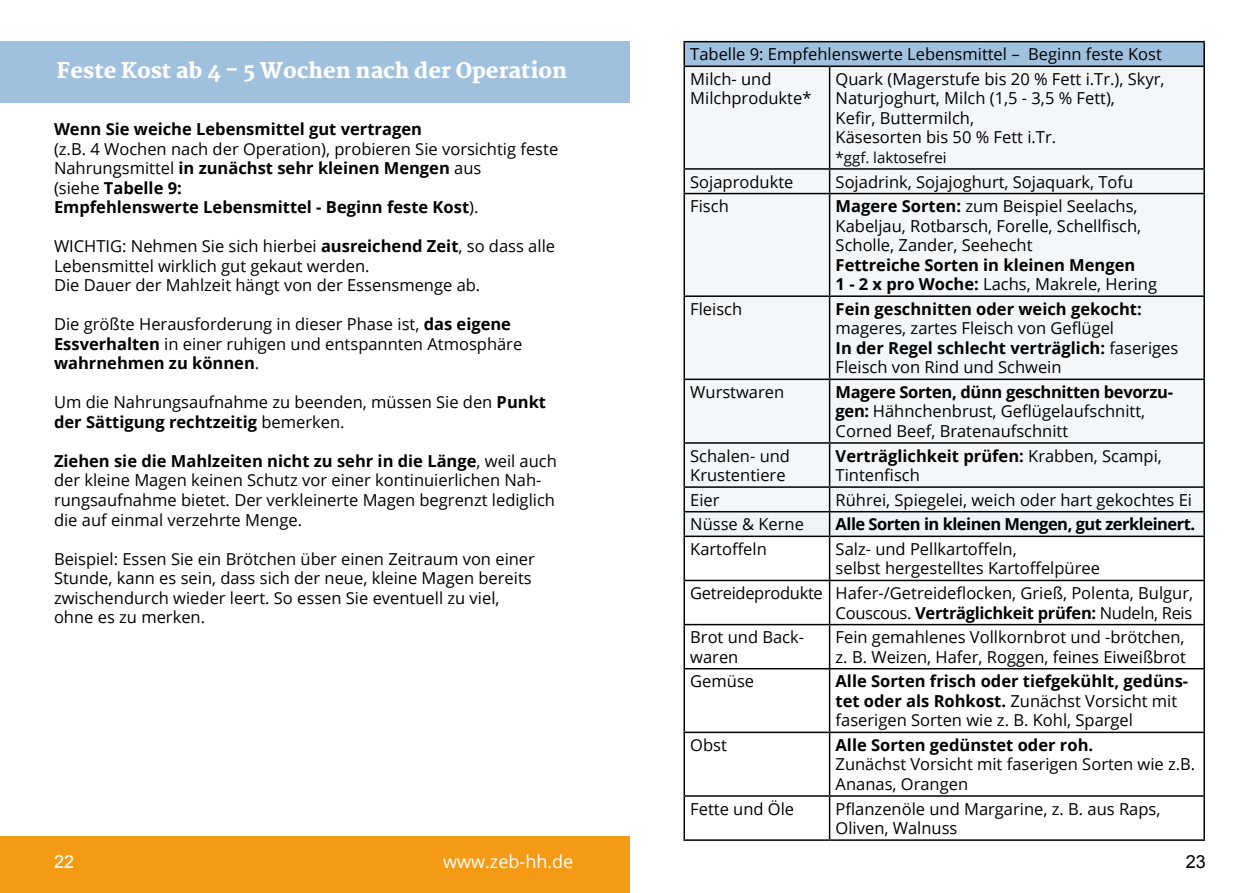
<style>
.page{position:relative;width:1259px;height:893px;background:#fff}
.page>*{position:absolute;margin:0;border:0;box-sizing:border-box;transform-origin:0 0}
.t1{font:800 21px "Martel";color:#fff}
.t2{font:18px "Open Sans";color:#fff}
.t3{font:18px "Arial";color:#fff}
.t4{font:18px "Arial";color:#000}
.t5{font:16.5px/19.5px "Open Sans";color:#000}
.t6{font:700 16.5px/19.5px "Open Sans";color:#000}
.t7{font:700 16.5px "Open Sans";letter-spacing:-.03em;color:#000}
.t8{font:15px "Open Sans";color:#000}
.s1{font-weight:700}
.s2{font-weight:400}
</style>
<div class="page">
<div style="left:0;top:836px;width:629px;height:57px;background:#f49a15"></div>
<div style="left:0;top:41px;width:629px;height:61px;background:#a0c1dd"></div>
<div style="left:684px;top:42px;width:520px;height:24px;background:#a0c1dd"></div>
<div style="left:685px;top:67px;width:518px;height:419px;background:#f4f7fa"></div>
<hr style="left:683px;top:41px;width:146px;height:1px;background:#000">
<hr style="left:683px;top:42px;width:2px;height:24px;background:#000">
<hr style="left:829px;top:41px;width:376px;height:1px;background:#000">
<hr style="left:1203px;top:42px;width:2px;height:24px;background:#000">
<hr style="left:683px;top:66px;width:146px;height:1px;background:#000">
<hr style="left:683px;top:67px;width:2px;height:101px;background:#000">
<hr style="left:829px;top:66px;width:376px;height:1px;background:#000">
<hr style="left:829px;top:67px;width:1px;height:101px;background:#000">
<hr style="left:1203px;top:67px;width:2px;height:101px;background:#000">
<hr style="left:683px;top:168px;width:146px;height:2px;background:#000">
<hr style="left:683px;top:170px;width:2px;height:23px;background:#000">
<hr style="left:829px;top:168px;width:376px;height:2px;background:#000">
<svg style="left:829px;top:170px;width:1px;height:23px"></svg>
<hr style="left:1203px;top:170px;width:2px;height:23px;background:#000">
<hr style="left:683px;top:193px;width:146px;height:1px;background:#000">
<hr style="left:683px;top:194px;width:2px;height:101px;background:#000">
<hr style="left:829px;top:193px;width:376px;height:1px;background:#000">
<hr style="left:829px;top:194px;width:1px;height:101px;background:#000">
<hr style="left:1203px;top:194px;width:2px;height:101px;background:#000">
<hr style="left:683px;top:295px;width:146px;height:2px;background:#000">
<hr style="left:683px;top:297px;width:2px;height:82px;background:#000">
<hr style="left:829px;top:295px;width:376px;height:2px;background:#000">
<hr style="left:829px;top:297px;width:1px;height:82px;background:#000">
<hr style="left:1203px;top:297px;width:2px;height:82px;background:#000">
<hr style="left:683px;top:379px;width:146px;height:1px;background:#000">
<hr style="left:683px;top:380px;width:2px;height:62px;background:#000">
<hr style="left:829px;top:379px;width:376px;height:1px;background:#000">
<hr style="left:829px;top:380px;width:1px;height:62px;background:#000">
<hr style="left:1203px;top:380px;width:2px;height:62px;background:#000">
<hr style="left:683px;top:442px;width:146px;height:2px;background:#000">
<hr style="left:683px;top:444px;width:2px;height:42px;background:#000">
<hr style="left:829px;top:442px;width:376px;height:2px;background:#000">
<hr style="left:829px;top:444px;width:1px;height:42px;background:#000">
<hr style="left:1203px;top:444px;width:2px;height:42px;background:#000">
<hr style="left:683px;top:486px;width:146px;height:2px;background:#000">
<hr style="left:683px;top:488px;width:2px;height:23px;background:#000">
<hr style="left:829px;top:486px;width:376px;height:2px;background:#000">
<hr style="left:1203px;top:488px;width:2px;height:23px;background:#000">
<hr style="left:683px;top:511px;width:146px;height:1px;background:#000">
<hr style="left:683px;top:512px;width:2px;height:24px;background:#000">
<hr style="left:829px;top:511px;width:376px;height:1px;background:#000">
<svg style="left:684px;top:488px;width:520px;height:48px"></svg>
<hr style="left:1203px;top:512px;width:2px;height:24px;background:#000">
<hr style="left:683px;top:536px;width:146px;height:1px;background:#000">
<hr style="left:683px;top:537px;width:2px;height:43px;background:#000">
<hr style="left:829px;top:536px;width:376px;height:1px;background:#000">
<hr style="left:829px;top:537px;width:1px;height:43px;background:#000">
<hr style="left:1203px;top:537px;width:2px;height:43px;background:#000">
<hr style="left:683px;top:580px;width:146px;height:1px;background:#000">
<hr style="left:683px;top:581px;width:2px;height:43px;background:#000">
<hr style="left:829px;top:580px;width:376px;height:1px;background:#000">
<hr style="left:829px;top:581px;width:1px;height:43px;background:#000">
<hr style="left:1203px;top:581px;width:2px;height:43px;background:#000">
<hr style="left:683px;top:624px;width:146px;height:1px;background:#000">
<hr style="left:683px;top:625px;width:2px;height:43px;background:#000">
<hr style="left:829px;top:624px;width:376px;height:1px;background:#000">
<hr style="left:829px;top:625px;width:1px;height:43px;background:#000">
<hr style="left:1203px;top:625px;width:2px;height:43px;background:#000">
<hr style="left:683px;top:668px;width:146px;height:1px;background:#000">
<hr style="left:683px;top:669px;width:2px;height:63px;background:#000">
<hr style="left:829px;top:668px;width:376px;height:1px;background:#000">
<hr style="left:829px;top:669px;width:1px;height:63px;background:#000">
<hr style="left:1203px;top:669px;width:2px;height:63px;background:#000">
<hr style="left:683px;top:732px;width:146px;height:1px;background:#000">
<hr style="left:683px;top:733px;width:2px;height:62px;background:#000">
<hr style="left:829px;top:732px;width:376px;height:1px;background:#000">
<hr style="left:829px;top:733px;width:1px;height:62px;background:#000">
<hr style="left:1203px;top:733px;width:2px;height:62px;background:#000">
<hr style="left:683px;top:795px;width:146px;height:2px;background:#000">
<hr style="left:683px;top:797px;width:2px;height:42px;background:#000">
<hr style="left:829px;top:795px;width:376px;height:2px;background:#000">
<hr style="left:829px;top:797px;width:1px;height:42px;background:#000">
<hr style="left:1203px;top:797px;width:2px;height:42px;background:#000">
<hr style="left:683px;top:839px;width:146px;height:2px;background:#000">
<hr style="left:829px;top:839px;width:376px;height:2px;background:#000">
<p class="t1" style="left:57px;top:58px;width:512px">Feste Kost ab 4 - 5 Wochen nach der Operation</p>
<p class="t6" style="left:54px;top:119px;width:369px">Wenn Sie weiche Lebensmittel gut vertragen</p>
<p class="t5" style="left:54px;top:139px;width:506px">(z.B. 4 Wochen nach der Operation), probieren Sie vorsichtig feste Nahrungsmittel <span class="s1">in zunächst sehr kleinen Mengen</span> aus<br>(siehe <span class="s1">Tabelle 9:<br>Empfehlenswerte Lebensmittel - Beginn feste Kost</span>).</p>
<p class="t5" style="left:54px;top:236px;width:502px">WICHTIG: Nehmen Sie sich hierbei <span class="s1">ausreichend Zeit</span>, so dass alle<br>Lebensmittel wirklich gut gekaut werden.<br>Die Dauer der Mahlzeit hängt von der Essensmenge ab.</p>
<p class="t5" style="left:54px;top:314px;width:470px">Die größte Herausforderung in dieser Phase ist, <span class="s1">das eigene<br>Essverhalten</span> in einer ruhigen und entspannten Atmosphäre <span class="s1">wahrnehmen zu können</span>.</p>
<p class="t5" style="left:54px;top:392px;width:493px">Um die Nahrungsaufnahme zu beenden, müssen Sie den <span class="s1">Punkt der Sättigung rechtzeitig</span> bemerken.</p>
<p class="t5" style="left:54px;top:451px;width:504px"><span class="s1">Ziehen sie die Mahlzeiten nicht zu sehr in die Länge</span>, weil auch der kleine Magen keinen Schutz vor einer kontinuierlichen Nah&shy;rungsaufnahme bietet. Der verkleinerte Magen begrenzt lediglich die auf einmal verzehrte Menge.</p>
<p class="t5" style="left:54px;top:548px;width:482px">Beispiel: Essen Sie ein Brötchen über einen Zeitraum von einer Stunde, kann es sein, dass sich der neue, kleine Magen bereits zwischendurch wieder leert. So essen Sie eventuell zu viel, ohne es zu merken.</p>
<p class="t5" style="left:690px;top:42px;width:473px;line-height:24.6px">Tabelle 9: Empfehlenswerte Lebensmittel – Beginn feste Kost<br>Milch- und</p>
<p class="t5" style="left:690px;top:88px;width:123px">Milchprodukte*</p>
<p class="t5" style="left:835px;top:69px;width:330px">Quark (Magerstufe bis 20 % Fett i.Tr.), Skyr, Naturjoghurt, Milch (1,5 - 3,5 % Fett),<br>Kefir, Buttermilch,<br>Käsesorten bis 50 % Fett i.Tr.</p>
<p class="t8" style="left:835px;top:147px;width:113px">*ggf. laktosefrei</p>
<p class="t5" style="left:690px;top:171px;width:105px">Sojaprodukte</p>
<p class="t5" style="left:835px;top:171px;width:299px">Sojadrink, Sojajoghurt, Sojaquark, Tofu</p>
<p class="t5" style="left:690px;top:196px;width:40px">Fisch</p>
<p class="t5" style="left:835px;top:196px;width:307px"><span class="s1">Magere Sorten:</span> zum Beispiel Seelachs,<br>Kabeljau, Rotbarsch, Forelle, Schellfisch,<br>Scholle, Zander, Seehecht</p>
<p class="t6" style="left:835px;top:255px;width:323px">Fettreiche Sorten in kleinen Mengen<br>1 - 2 x pro Woche: <span class="s2">Lachs, Makrele, Hering</span></p>
<p class="t5" style="left:690px;top:299px;width:53px">Fleisch</p>
<p class="t6" style="left:835px;top:299px;width:308px">Fein geschnitten oder weich gekocht:</p>
<p class="t5" style="left:835px;top:318px;width:344px">mageres, zartes Fleisch von Geflügel<br><span class="s1">In der Regel schlecht verträglich:</span> faseriges<br>Fleisch von Rind und Schwein</p>
<p class="t5" style="left:690px;top:382px;width:95px">Wurstwaren</p>
<p class="t5" style="left:835px;top:382px;width:339px"><span class="s1">Magere Sorten, dünn geschnitten bevorzu&shy;gen:</span> Hähnchenbrust, Geflügelaufschnitt,<br>Corned Beef, Bratenaufschnitt</p>
<p class="t5" style="left:690px;top:445px;width:101px">Schalen- und<br>Krustentiere</p>
<p class="t5" style="left:835px;top:445px;width:328px"><span class="s1">Verträglichkeit prüfen:</span> Krabben, Scampi,<br>Tintenfisch</p>
<p class="t5" style="left:690px;top:490px;width:31px">Eier</p>
<p class="t5" style="left:835px;top:490px;width:358px">Rührei, Spiegelei, weich oder hart gekochtes Ei</p>
<p class="t5" style="left:690px;top:514px;width:115px">Nüsse &amp; Kerne</p>
<p class="t7" style="left:835px;top:513px;width:361px">Alle Sorten in kleinen Mengen, gut zerkleinert.</p>
<p class="t5" style="left:690px;top:539px;width:78px">Kartoffeln</p>
<p class="t5" style="left:835px;top:539px;width:266px">Salz- und Pellkartoffeln,<br>selbst hergestelltes Kartoffelpüree</p>
<p class="t5" style="left:690px;top:583px;width:504px;text-align:right">Getreideprodukte Hafer-/Getreideflocken, Grieß, Polenta, Bulgur,<br>Couscous. <span class="s1">Verträglichkeit prüfen:</span> Nudeln, Reis</p>
<p class="t5" style="left:690px;top:627px;width:115px">Brot und Back&shy;waren</p>
<p class="t5" style="left:835px;top:627px;width:352px">Fein gemahlenes Vollkornbrot und -brötchen, z. B. Weizen, Hafer, Roggen, feines Eiweißbrot</p>
<p class="t5" style="left:690px;top:671px;width:65px">Gemüse</p>
<p class="t6" style="left:835px;top:671px;width:354px">Alle Sorten frisch oder tiefgekühlt, gedüns&shy;tet oder als Rohkost. <span class="s2">Zunächst Vorsicht mit faserigen Sorten wie z. B. Kohl, Spargel</span></p>
<p class="t5" style="left:690px;top:735px;width:38px">Obst</p>
<p class="t6" style="left:835px;top:735px;width:259px">Alle Sorten gedünstet oder roh.</p>
<p class="t5" style="left:835px;top:754px;width:361px">Zunächst Vorsicht mit faserigen Sorten wie z.B.<br>Ananas, Orangen</p>
<p class="t5" style="left:690px;top:798px;width:105px">Fette und Öle</p>
<p class="t5" style="left:835px;top:798px;width:326px">Pflanzenöle und Margarine, z. B. aus Raps,<br>Oliven, Walnuss</p>
<p class="t3" style="left:54px;top:850px;width:22px">22</p>
<p class="t2" style="left:443px;top:849px;width:132px">www.zeb-hh.de</p>
<p class="t4" style="left:1186px;top:850px;width:22px">23</p>
</div>
